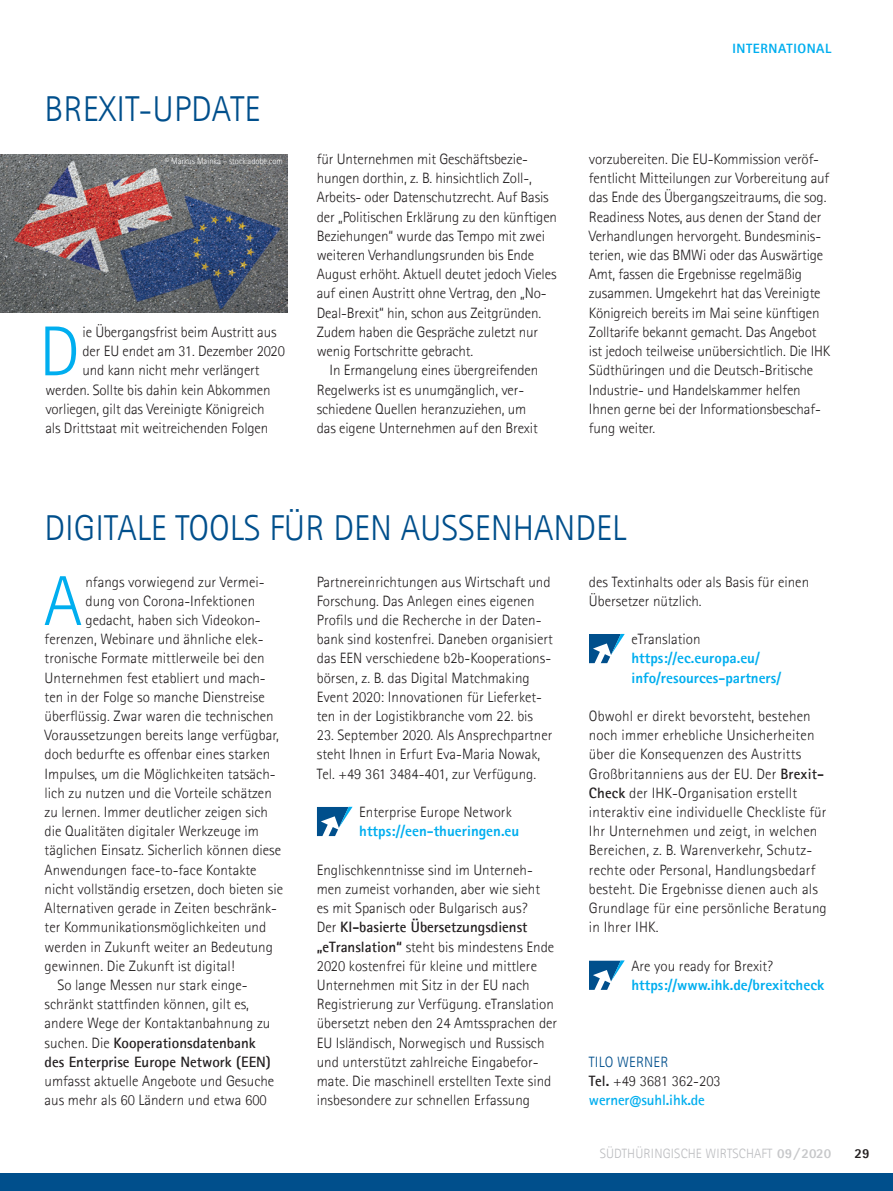
<style>
.page{position:relative;width:893px;height:1191px;background:#fff}
.page>*{position:absolute;margin:0;border:0;box-sizing:border-box;transform-origin:0 0}
.Grundtext2020{font:300 70.65px "Rotis Sans Serif Pro";color:#00aeef}
.Überschrift_2020{font:300 36px "Rotis Sans Serif Pro";color:#004f8c}
.Grundtext2020-2{font:300 15px/19.2px "Rotis Sans Serif Pro";color:#231f20}
.Grundtext2020-3{font:800 15px/19.2px "Rotis Sans Serif Pro";color:#00aeef}
.Grundtext2020-4{font:700 15px "Rotis Sans Serif Pro";letter-spacing:-.01em;color:#00aeef}
.Grundtext2020-5{font:300 15px "Rotis Sans Serif Pro";letter-spacing:.01em;color:#004f8c}
.t1{font:300 13.5px "Rotis Sans Serif Pro";letter-spacing:.01em;color:#bcbdc0}
.t2{font:800 13.5px "Rotis Sans Serif Pro";letter-spacing:.04em;color:#00aeef}
.t3{font:800 13.5px "Rotis Sans Serif Pro";color:#231f20}
.Quelle{font:300 9px "Rotis Sans Serif Pro";color:#fff;scale:.95 1}
.s1{font-weight:700}
.s2{font-weight:800;color:#c7c8ca}
.s3{font-weight:800;font-style:italic;color:#c7c8ca}
</style>
<div class="page">
<div style="left:0;top:1174px;width:893px;height:17px;background:#004f8c"></div>
<svg style="left:589px;top:960px;width:36px;height:30px"></svg>
<svg style="left:589px;top:634px;width:36px;height:29px"></svg>
<img style="left:0;top:154px;width:287px;height:159px">
<svg style="left:317px;top:807px;width:36px;height:29px"></svg>
<p class="Überschrift_2020" style="left:45px;top:88px;width:217px">BREXIT-UPDATE</p>
<p class="Quelle" style="left:165px;top:156px;width:126px">© Markus Mainka – stock.adobe.com</p>
<p class="Grundtext2020" style="left:39px;top:311px;width:42px">D</p>
<p class="Grundtext2020-2" style="left:83px;top:322px;width:196px">ie Übergangsfrist beim Austritt aus</p>
<p class="Grundtext2020-2" style="left:83px;top:342px;width:204px">der EU endet am 31. Dezember 2020</p>
<p class="Grundtext2020-2" style="left:83px;top:361px;width:179px">und kann nicht mehr verlängert</p>
<p class="Grundtext2020-2" style="left:45px;top:380px;width:227px">werden. Sollte bis dahin kein Abkommen</p>
<p class="Grundtext2020-2" style="left:45px;top:399px;width:221px">vorliegen, gilt das Vereinigte Königreich</p>
<p class="Grundtext2020-2" style="left:45px;top:418px;width:225px">als Drittstaat mit weitreichenden Folgen</p>
<p class="t2" style="left:733px;top:40px;width:100px">INTERNATIONAL</p>
<p class="Grundtext2020-2" style="left:317px;top:150px;width:242px">für Unternehmen mit Geschäftsbezie&shy;hungen dorthin, z. B. hinsichtlich Zoll-, Arbeits- oder Datenschutzrecht. Auf Basis der „Politischen Erklärung zu den künftigen Beziehungen“ wurde das Tempo mit zwei weiteren Verhandlungsrunden bis Ende August erhöht. Aktuell deutet jedoch Vieles auf einen Austritt ohne Vertrag, den „No-Deal-Brexit“ hin, schon aus Zeitgründen.<br>Zudem haben die Gespräche zuletzt nur wenig Fortschritte gebracht.</p>
<p class="Grundtext2020-2" style="left:317px;top:361px;width:223px;text-indent:13px">In Ermangelung eines übergreifenden Regelwerks ist es unumgänglich, ver&shy;schiedene Quellen heranzuziehen, um das eigene Unternehmen auf den Brexit</p>
<p class="Grundtext2020-2" style="left:589px;top:150px;width:243px">vorzubereiten. Die EU-Kommission veröf&shy;fentlicht Mitteilungen zur Vorbereitung auf das Ende des Übergangszeitraums, die sog.<br>Readiness Notes, aus denen der Stand der Verhandlungen hervorgeht. Bundesminis&shy;terien, wie das BMWi oder das Auswärtige Amt, fassen die Ergebnisse regelmäßig zusammen. Umgekehrt hat das Vereinigte Königreich bereits im Mai seine künftigen Zolltarife bekannt gemacht. Das Angebot ist jedoch teilweise unübersichtlich. Die IHK Südthüringen und die Deutsch-Britische Industrie- und Handelskammer helfen Ihnen gerne bei der Informationsbeschaf&shy;fung weiter.</p>
<p class="Überschrift_2020" style="left:45px;top:507px;width:583px">DIGITALE TOOLS FÜR DEN AUSSENHANDEL</p>
<p class="Grundtext2020-2" style="left:317px;top:572px;width:238px">Partnereinrichtungen aus Wirtschaft und Forschung. Das Anlegen eines eigenen Profils und die Recherche in der Daten&shy;bank sind kostenfrei. Daneben organisiert das EEN verschiedene b2b-Kooperations&shy;börsen, z. B. das Digital Matchmaking Event 2020: Innovationen für Lieferket&shy;ten in der Logistikbranche vom 22. bis</p>
<p class="Grundtext2020-2" style="left:317px;top:726px;width:237px">23. September 2020. Als Ansprechpartner steht Ihnen in Erfurt Eva-Maria Nowak,<br>Tel. +49 361 3484-401, zur Verfügung.</p>
<p class="Grundtext2020-2" style="left:359px;top:802px;width:154px">Enterprise Europe Network</p>
<p class="Grundtext2020-3" style="left:359px;top:821px;width:162px">https://een-thueringen.eu</p>
<p class="Grundtext2020-2" style="left:317px;top:860px;width:242px">Englischkenntnisse sind im Unterneh&shy;men zumeist vorhanden, aber wie sieht<br>es mit Spanisch oder Bulgarisch aus?<br>Der <span class="s1">KI-basierte Übersetzungsdienst „eTranslation“</span> steht bis mindestens Ende 2020 kostenfrei für kleine und mittlere Unternehmen mit Sitz in der EU nach Registrierung zur Verfügung. eTranslation übersetzt neben den 24 Amtssprachen der EU Isländisch, Norwegisch und Russisch und unterstützt zahlreiche Eingabefor&shy;mate. Die maschinell erstellten Texte sind insbesondere zur schnellen Erfassung</p>
<p class="Grundtext2020" style="left:44px;top:560px;width:39px">A</p>
<p class="Grundtext2020-2" style="left:85px;top:572px;width:181px">nfangs vorwiegend zur Vermei-</p>
<p class="Grundtext2020-2" style="left:589px;top:572px;width:222px">des Textinhalts oder als Basis für einen<br>Übersetzer nützlich.</p>
<p class="Grundtext2020-2" style="left:631px;top:630px;width:71px">eTranslation</p>
<p class="Grundtext2020-3" style="left:631px;top:648px;width:151px">https://ec.europa.eu/ info/resources-partners/</p>
<p class="Grundtext2020-2" style="left:589px;top:706px;width:239px">Obwohl er direkt bevorsteht, bestehen noch immer erhebliche Unsicherheiten über die Konsequenzen des Austritts Großbritanniens aus der EU. Der <span class="s1">Brexit-Check</span> der IHK-Organisation erstellt interaktiv eine individuelle Checkliste für Ihr Unternehmen und zeigt, in welchen Bereichen, z. B. Warenverkehr, Schutz&shy;rechte oder Personal, Handlungsbedarf besteht. Die Ergebnisse dienen auch als Grundlage für eine persönliche Beratung in Ihrer IHK.</p>
<p class="Grundtext2020-2" style="left:631px;top:956px;width:143px">Are you ready for Brexit?</p>
<p class="Grundtext2020-3" style="left:631px;top:975px;width:194px">https://www.ihk.de/brexitcheck</p>
<p class="Grundtext2020-2" style="left:85px;top:591px;width:171px">dung von Corona-Infektionen</p>
<p class="Grundtext2020-2" style="left:85px;top:610px;width:177px">gedacht, haben sich Videokon-</p>
<p class="Grundtext2020-2" style="left:45px;top:630px;width:220px">ferenzen, Webinare und ähnliche elek-</p>
<p class="Grundtext2020-2" style="left:45px;top:649px;width:221px">tronische Formate mittlerweile bei den</p>
<p class="Grundtext2020-2" style="left:45px;top:668px;width:223px">Unternehmen fest etabliert und mach-</p>
<p class="Grundtext2020-2" style="left:45px;top:687px;width:222px">ten in der Folge so manche Dienstreise</p>
<p class="Grundtext2020-2" style="left:45px;top:706px;width:231px">überflüssig. Zwar waren die technischen</p>
<p class="Grundtext2020-2" style="left:45px;top:726px;width:236px">Voraussetzungen bereits lange verfügbar,</p>
<p class="Grundtext2020-2" style="left:45px;top:745px;width:227px">doch bedurfte es offenbar eines starken</p>
<p class="Grundtext2020-2" style="left:45px;top:764px;width:233px">Impulses, um die Möglichkeiten tatsäch-</p>
<p class="Grundtext2020-2" style="left:45px;top:783px;width:229px">lich zu nutzen und die Vorteile schätzen</p>
<p class="Grundtext2020-2" style="left:45px;top:802px;width:225px">zu lernen. Immer deutlicher zeigen sich</p>
<p class="Grundtext2020-2" style="left:45px;top:822px;width:216px">die Qualitäten digitaler Werkzeuge im</p>
<p class="Grundtext2020-2" style="left:45px;top:841px;width:238px">täglichen Einsatz. Sicherlich können diese</p>
<p class="Grundtext2020-2" style="left:45px;top:860px;width:213px">Anwendungen face-to-face Kontakte</p>
<p class="Grundtext2020-2" style="left:45px;top:879px;width:240px">nicht vollständig ersetzen, doch bieten sie</p>
<p class="Grundtext2020-2" style="left:45px;top:898px;width:234px">Alternativen gerade in Zeiten beschränk-</p>
<p class="Grundtext2020-2" style="left:45px;top:918px;width:223px">ter Kommunikationsmöglichkeiten und</p>
<p class="Grundtext2020-2" style="left:45px;top:937px;width:230px">werden in Zukunft weiter an Bedeutung</p>
<p class="Grundtext2020-2" style="left:45px;top:956px;width:191px">gewinnen. Die Zukunft ist digital!</p>
<p class="Grundtext2020-2" style="left:45px;top:975px;width:231px;text-indent:13px">So lange Messen nur stark einge&shy;schränkt stattfinden können, gilt es, andere Wege der Kontaktanbahnung zu suchen. Die <span class="s1">Kooperationsdatenbank des Enterprise Europe Network (EEN) </span>umfasst aktuelle Angebote und Gesuche aus mehr als 60 Ländern und etwa 600</p>
<p class="Grundtext2020-5" style="left:589px;top:1053px;width:81px">TILO WERNER</p>
<p class="Grundtext2020-2" style="left:589px;top:1071px;width:133px"><span class="s1">Tel.</span> +49 3681 362-203</p>
<p class="Grundtext2020-4" style="left:589px;top:1090px;width:117px">werner@suhl.ihk.de</p>
<p class="t1" style="left:600px;top:1145px;width:233px">SÜDTHÜRINGISCHE WIRTSCHAFT <span class="s2">09</span><span class="s3">/</span><span class="s2">2020</span></p>
<p class="t3" style="left:855px;top:1144px;width:17px">29</p>
</div>
